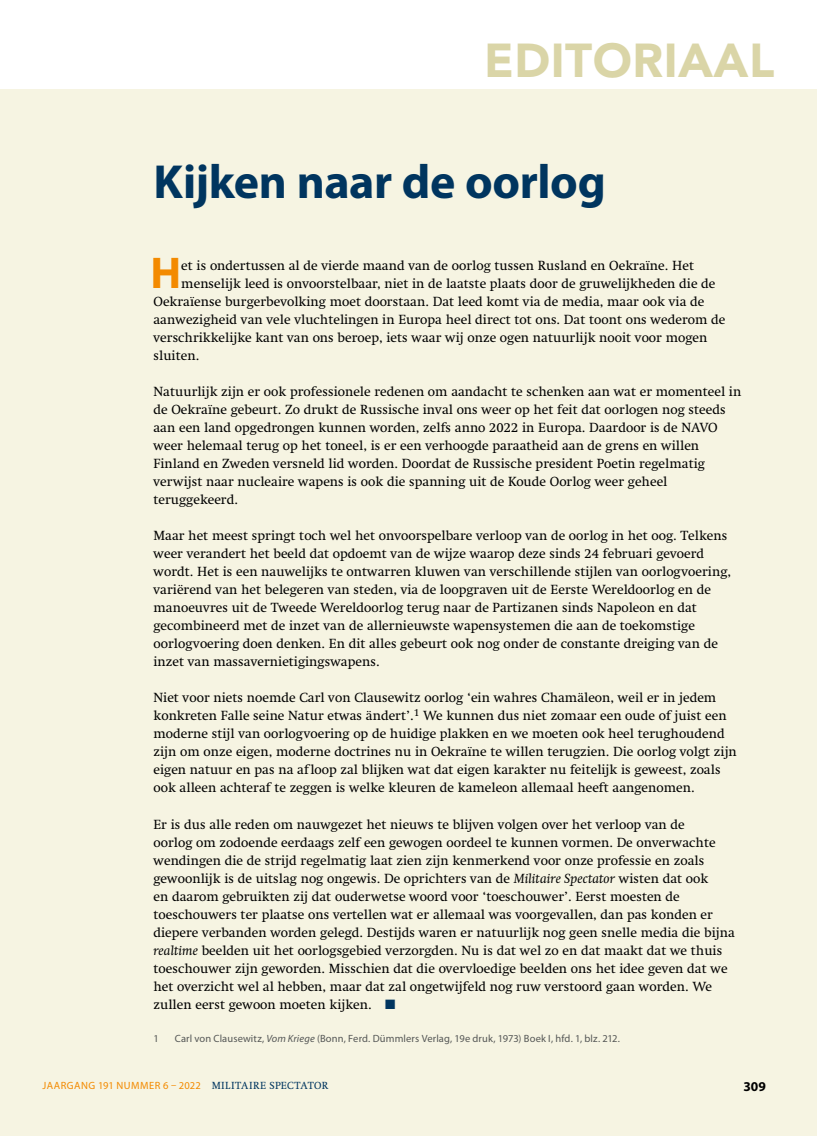
<style>
.page{position:relative;width:817px;height:1136px;background:#fff}
.page>*{position:absolute;margin:0;border:0;box-sizing:border-box;transform-origin:0 0}
.t1{font:700 48px "Myriad Pro";letter-spacing:-.01em;color:#00355f}
.t2{font:900 47.25px "Avenir LT Std";letter-spacing:.01em;color:#dad5a7}
.t3{font:700 44.7px "Myriad Pro";color:#f38a00}
.t4{font:13.5px/18px "Swift LT Std";color:#000}
.t5{font:700 13.5px "Myriad Pro";color:#000}
.t6{font:10.5px "Myriad Pro";letter-spacing:.01em;color:#555756}
.t7{font:10.5px "Myriad Pro";letter-spacing:.045em;color:#f38a00}
.s1{font-style:italic}
.s2{color:#00355f}
.s3{font-family:"Swift LT Std";color:#00355f}
</style>
<div class="page">
<div style="left:0;top:90px;width:816px;height:1045px;background:#f6f4e2"></div>
<h2 class="t2" style="left:484px;top:32px;width:292px">EDITORIAAL</h2>
<h1 class="t1" style="left:153px;top:151px;width:454px">Kijken naar de oorlog</h1>
<h3 class="t3" style="left:150px;top:244px;width:32px">H</h3>
<p class="t4" style="left:181px;top:257px;width:514px">et is ondertussen al de vierde maand van de oorlog tussen Rusland en Oekraïne. Het</p>
<p class="t4" style="left:181px;top:275px;width:535px">menselijk leed is onvoorstelbaar, niet in de laatste plaats door de gruwelijkheden die de</p>
<p class="t4" style="left:153px;top:293px;width:552px">Oekraïense burgerbevolking moet doorstaan. Dat leed komt via de media, maar ook via de</p>
<p class="t4" style="left:153px;top:311px;width:573px">aanwezigheid van vele vluchtelingen in Europa heel direct tot ons. Dat toont ons wederom de</p>
<p class="t4" style="left:153px;top:329px;width:555px">verschrikkelijke kant van ons beroep, iets waar wij onze ogen natuurlijk nooit voor mogen</p>
<p class="t4" style="left:153px;top:347px;width:47px">sluiten.</p>
<p class="t4" style="left:153px;top:383px;width:589px">Natuurlijk zijn er ook professionele redenen om aandacht te schenken aan wat er momenteel in de Oekraïne gebeurt. Zo drukt de Russische inval ons weer op het feit dat oorlogen nog steeds aan een land opgedrongen kunnen worden, zelfs anno 2022 in Europa. Daardoor is de NAVO weer helemaal terug op het toneel, is er een verhoogde paraatheid aan de grens en willen Finland en Zweden versneld lid worden. Doordat de Russische president Poetin regelmatig verwijst naar nucleaire wapens is ook die spanning uit de Koude Oorlog weer geheel teruggekeerd.</p>
<p class="t4" style="left:153px;top:527px;width:579px">Maar het meest springt toch wel het onvoorspelbare verloop van de oorlog in het oog. Telkens weer verandert het beeld dat opdoemt van de wijze waarop deze sinds 24 februari gevoerd wordt. Het is een nauwelijks te ontwarren kluwen van verschillende stijlen van oorlogvoering, variërend van het belegeren van steden, via de loopgraven uit de Eerste Wereldoorlog en de manoeuvres uit de Tweede Wereldoorlog terug naar de Partizanen sinds Napoleon en dat gecombineerd met de inzet van de allernieuwste wapensystemen die aan de toekomstige oorlogvoering doen denken. En dit alles gebeurt ook nog onder de constante dreiging van de inzet van massavernietigingswapens.</p>
<p class="t4" style="left:153px;top:689px;width:585px">Niet voor niets noemde Carl von Clausewitz oorlog ‘ein wahres Chamäleon, weil er in jedem konkreten Falle seine Natur etwas ändert’.<sup>1</sup> We kunnen dus niet zomaar een oude of juist een moderne stijl van oorlogvoering op de huidige plakken en we moeten ook heel terughoudend zijn om onze eigen, moderne doctrines nu in Oekraïne te willen terugzien. Die oorlog volgt zijn eigen natuur en pas na afloop zal blijken wat dat eigen karakter nu feitelijk is geweest, zoals ook alleen achteraf te zeggen is welke kleuren de kameleon allemaal heeft aangenomen.</p>
<p class="t4" style="left:153px;top:815px;width:582px">Er is dus alle reden om nauwgezet het nieuws te blijven volgen over het verloop van de<br>oorlog om zodoende eerdaags zelf een gewogen oordeel te kunnen vormen. De onverwachte wendingen die de strijd regelmatig laat zien zijn kenmerkend voor onze professie en zoals gewoonlijk is de uitslag nog ongewis. De oprichters van de <span class="s1">Militaire Spectator</span> wisten dat ook<br>en daarom gebruikten zij dat ouderwetse woord voor ‘toeschouwer’. Eerst moesten de toeschouwers ter plaatse ons vertellen wat er allemaal was voorgevallen, dan pas konden er diepere verbanden worden gelegd. Destijds waren er natuurlijk nog geen snelle media die bijna <span class="s1">realtime</span> beelden uit het oorlogsgebied verzorgden. Nu is dat wel zo en dat maakt dat we thuis toeschouwer zijn geworden. Misschien dat die overvloedige beelden ons het idee geven dat we het overzicht wel al hebben, maar dat zal ongetwijfeld nog ruw verstoord gaan worden. We zullen eerst gewoon moeten kijken. <span class="s2">■</span></p>
<p class="t6" style="left:153px;top:1031px;width:7px">1</p>
<p class="t6" style="left:175px;top:1031px;width:446px">Carl von Clausewitz, <span class="s1">Vom Kriege</span> (Bonn, Ferd. Dümmlers Verlag, 19e druk, 1973) Boek I, hfd. 1, blz. 212.</p>
<p class="t7" style="left:43px;top:1078px;width:287px">JAARGANG 191 NUMMER 6 – 2022 <span class="s3">MILITAIRE SPECTATOR</span></p>
<p class="t5" style="left:743px;top:1077px;width:24px">309</p>
</div>
